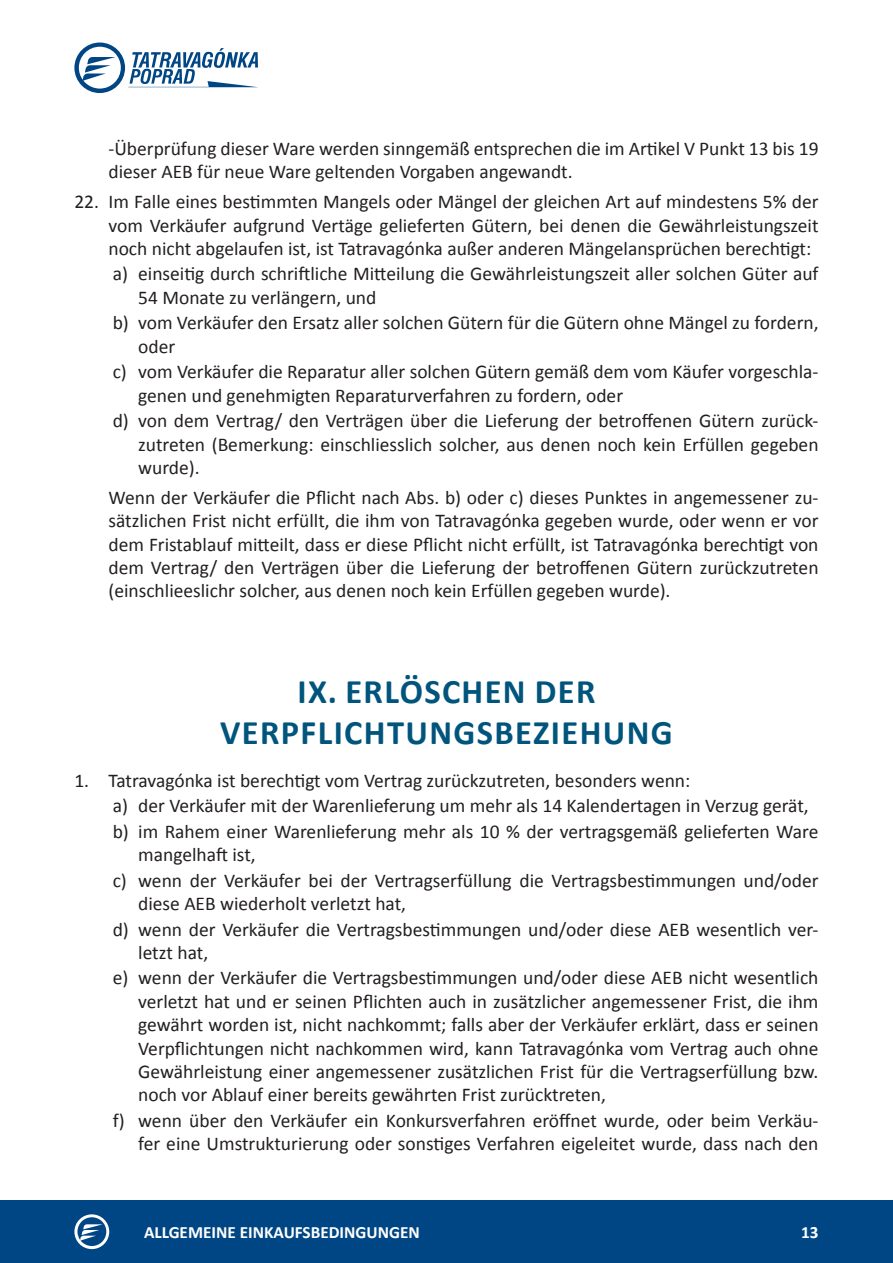
<style>
.page{position:relative;width:893px;height:1263px;background:#fff}
.page>*{position:absolute;margin:0;border:0;box-sizing:border-box;transform-origin:0 0}
.KAPITOLA{font:700 34.5px/41.4px "Calibri";letter-spacing:.04em;color:#01557d;text-align:center}
.bezcisla{font:19.5px/23.4px "Calibri";color:#231f20}
.t1{font:700 17.25px "Calibri";color:#fff}
</style>
<div class="page">
<div style="left:0;top:1200px;width:893px;height:63px;background:#004684"></div>
<svg style="left:74px;top:1214px;width:35px;height:35px"></svg>
<svg style="left:74px;top:43px;width:184px;height:50px"></svg>
<p class="bezcisla" style="left:108px;top:136px;width:712px">‑Überprüfung dieser Ware werden sinngemäß entsprechen die im Artikel V Punkt 13 bis 19 dieser AEB für neue Ware geltenden Vorgaben angewandt.</p>
<p class="bezcisla" style="left:108px;top:189px;width:712px;text-align:justify;text-indent:-34px">22. Im Falle eines bestimmten Mangels oder Mängel der gleichen Art auf mindestens 5% der vom Verkäufer aufgrund Vertäge gelieferten Gütern, bei denen die Gewährleistungszeit noch nicht abgelaufen ist, ist Tatravagónka außer anderen Mängelansprüchen berechtigt:</p>
<p class="bezcisla" style="left:138px;top:262px;width:682px;text-indent:-26px">a) einseitig durch schriftliche Mitteilung die Gewährleistungszeit aller solchen Güter auf<br>54 Monate zu verlängern, und</p>
<p class="bezcisla" style="left:138px;top:311px;width:682px;text-indent:-26px">b) vom Verkäufer den Ersatz aller solchen Gütern für die Gütern ohne Mängel zu fordern, oder</p>
<p class="bezcisla" style="left:138px;top:360px;width:682px;text-indent:-26px">c) vom Verkäufer die Reparatur aller solchen Gütern gemäß dem vom Käufer vorgeschla&shy;genen und genehmigten Reparaturverfahren zu fordern, oder</p>
<p class="bezcisla" style="left:138px;top:409px;width:682px;text-align:justify;text-indent:-26px">d) von dem Vertrag/ den Verträgen über die Lieferung der betroffenen Gütern zurück&shy;zutreten (Bemerkung: einschliesslich solcher, aus denen noch kein Erfüllen gegeben wurde).</p>
<p class="bezcisla" style="left:108px;top:485px;width:712px;text-align:justify">Wenn der Verkäufer die Pflicht nach Abs. b) oder c) dieses Punktes in angemessener zu&shy;sätzlichen Frist nicht erfüllt, die ihm von Tatravagónka gegeben wurde, oder wenn er vor dem Fristablauf mitteilt, dass er diese Pflicht nicht erfüllt, ist Tatravagónka berechtigt von dem Vertrag/ den Verträgen über die Lieferung der betroffenen Gütern zurückzutreten (einschlieeslichr solcher, aus denen noch kein Erfüllen gegeben wurde).</p>
<p class="KAPITOLA" style="left:220px;top:669px;width:454px">IX. ERLÖSCHEN DER<br>VERPFLICHTUNGSBEZIEHUNG</p>
<p class="bezcisla" style="left:74px;top:768px;width:617px">1. Tatravagónka ist berechtigt vom Vertrag zurückzutreten, besonders wenn:</p>
<p class="bezcisla" style="left:113px;top:793px;width:698px">a) der Verkäufer mit der Warenlieferung um mehr als 14 Kalendertagen in Verzug gerät,</p>
<p class="bezcisla" style="left:138px;top:819px;width:682px;text-indent:-26px">b) im Rahem einer Warenlieferung mehr als 10 % der vertragsgemäß gelieferten Ware mangelhaft ist,</p>
<p class="bezcisla" style="left:138px;top:868px;width:682px;text-indent:-26px">c) wenn der Verkäufer bei der Vertragserfüllung die Vertragsbestimmungen und/oder diese AEB wiederholt verletzt hat,</p>
<p class="bezcisla" style="left:138px;top:917px;width:682px;text-indent:-26px">d) wenn der Verkäufer die Vertragsbestimmungen und/oder diese AEB wesentlich ver&shy;letzt hat,</p>
<p class="bezcisla" style="left:138px;top:966px;width:682px;text-align:justify;text-indent:-26px">e) wenn der Verkäufer die Vertragsbestimmungen und/oder diese AEB nicht wesentlich verletzt hat und er seinen Pflichten auch in zusätzlicher angemessener Frist, die ihm gewährt worden ist, nicht nachkommt; falls aber der Verkäufer erklärt, dass er seinen Verpflichtungen nicht nachkommen wird, kann Tatravagónka vom Vertrag auch ohne Gewährleistung einer angemessener zusätzlichen Frist für die Vertragserfüllung bzw. noch vor Ablauf einer bereits gewährten Frist zurücktreten,</p>
<p class="bezcisla" style="left:113px;top:1108px;width:707px;text-align:right">f) wenn über den Verkäufer ein Konkursverfahren eröffnet wurde, oder beim Verkäu&shy;fer eine Umstrukturierung oder sonstiges Verfahren eigeleitet wurde, dass nach den</p>
<p class="t1" style="left:144px;top:1220px;width:277px">ALLGEMEINE EINKAUFSBEDINGUNGEN</p>
<p class="t1" style="left:801px;top:1220px;width:19px">13</p>
</div>
